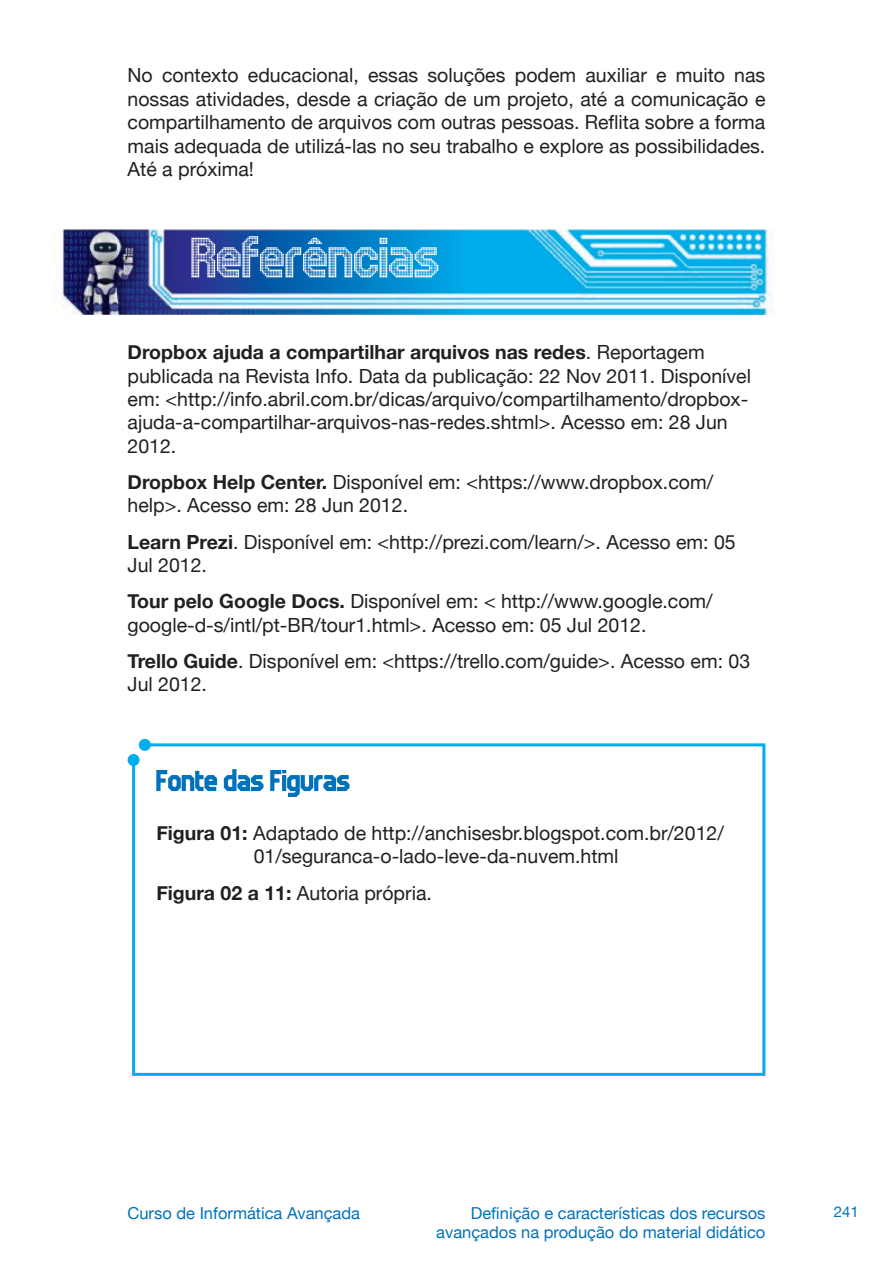
<style>
.page{position:relative;width:893px;height:1263px;background:#fff}
.page>*{position:absolute;margin:0;border:0;box-sizing:border-box;transform-origin:0 0}
.Título_Sessão__-_par{font:102px "JD Digital";color:#fff}
.Parágrafo_-_Título{font:54px "JD Erica";color:#0072bc}
.Referências{font:19.5px/23.4px "Helvetica Neue";color:#231f20}
.Parágrafo{font:19.5px/23.4px "Helvetica Neue";color:#231f20;text-align:justify}
.t1{font:16.5px "Helvetica Neue";color:#0072bc}
.t2{font:15px "Helvetica Neue";color:#0072bc}
.s1{font-weight:700}
</style>
<div class="page">
<svg style="left:131px;top:742px;width:635px;height:334px"></svg>
<div style="left:128px;top:754px;width:12px;height:12px;background:#00aeef;border-radius:50%"></div>
<div style="left:139px;top:739px;width:12px;height:12px;background:#00aeef;border-radius:50%"></div>
<img style="left:55px;top:230px;width:719px;height:85px">
<p class="Parágrafo" style="left:128px;top:65px;width:639px">No contexto educacional, essas soluções podem auxiliar e muito nas nossas atividades, desde a criação de um projeto, até a comunicação e compartilhamento de arquivos com outras pessoas. Reflita sobre a forma mais adequada de utilizá-las no seu trabalho e explore as possibilidades.<br>Até a próxima!</p>
<p class="Título_Sessão__-_par" style="left:191px;top:183px;width:250px">Referências</p>
<p class="Referências" style="left:128px;top:342px;width:625px"><span class="s1">Dropbox ajuda a compartilhar arquivos nas redes</span>. Reportagem publicada na Revista Info. Data da publicação: 22 Nov 2011. Disponível em: &lt;http://info.abril.com.br/dicas/arquivo/compartilhamento/dropbox&shy;ajuda-a-compartilhar-arquivos-nas-redes.shtml&gt;. Acesso em: 28 Jun 2012.</p>
<p class="Referências" style="left:128px;top:471px;width:587px"><span class="s1">Dropbox Help Center.</span> Disponível em: &lt;https://www.dropbox.com/ help&gt;. Acesso em: 28 Jun 2012.</p>
<p class="Referências" style="left:128px;top:531px;width:610px"><span class="s1">Learn Prezi</span>. Disponível em: &lt;http://prezi.com/learn/&gt;. Acesso em: 05<br>Jul 2012.</p>
<p class="Referências" style="left:128px;top:591px;width:587px"><span class="s1">Tour pelo Google Docs.</span> Disponível em: &lt; http://www.google.com/ google-d-s/intl/pt-BR/tour1.html&gt;. Acesso em: 05 Jul 2012.</p>
<p class="Referências" style="left:128px;top:650px;width:624px"><span class="s1">Trello Guide</span>. Disponível em: &lt;https://trello.com/guide&gt;. Acesso em: 03<br>Jul 2012.</p>
<p class="Parágrafo_-_Título" style="left:156px;top:741px;width:196px">Fonte das Figuras</p>
<p class="Referências" style="left:156px;top:822px;width:569px;text-align:center"><span class="s1">Figura 01:</span> Adaptado de http://anchisesbr.blogspot.com.br/2012/<br>01/seguranca-o-lado-leve-da-nuvem.html</p>
<p class="Referências" style="left:156px;top:882px;width:277px"><span class="s1">Figura 02 a 11:</span> Autoria própria.</p>
<p class="t1" style="left:128px;top:1201px;width:234px">Curso de Informática Avançada</p>
<p class="t1" style="left:471px;top:1201px;width:296px">Definição e características dos recursos</p>
<p class="t2" style="left:834px;top:1201px;width:27px">241</p>
<p class="t1" style="left:436px;top:1220px;width:331px">avançados na produção do material didático</p>
</div>
